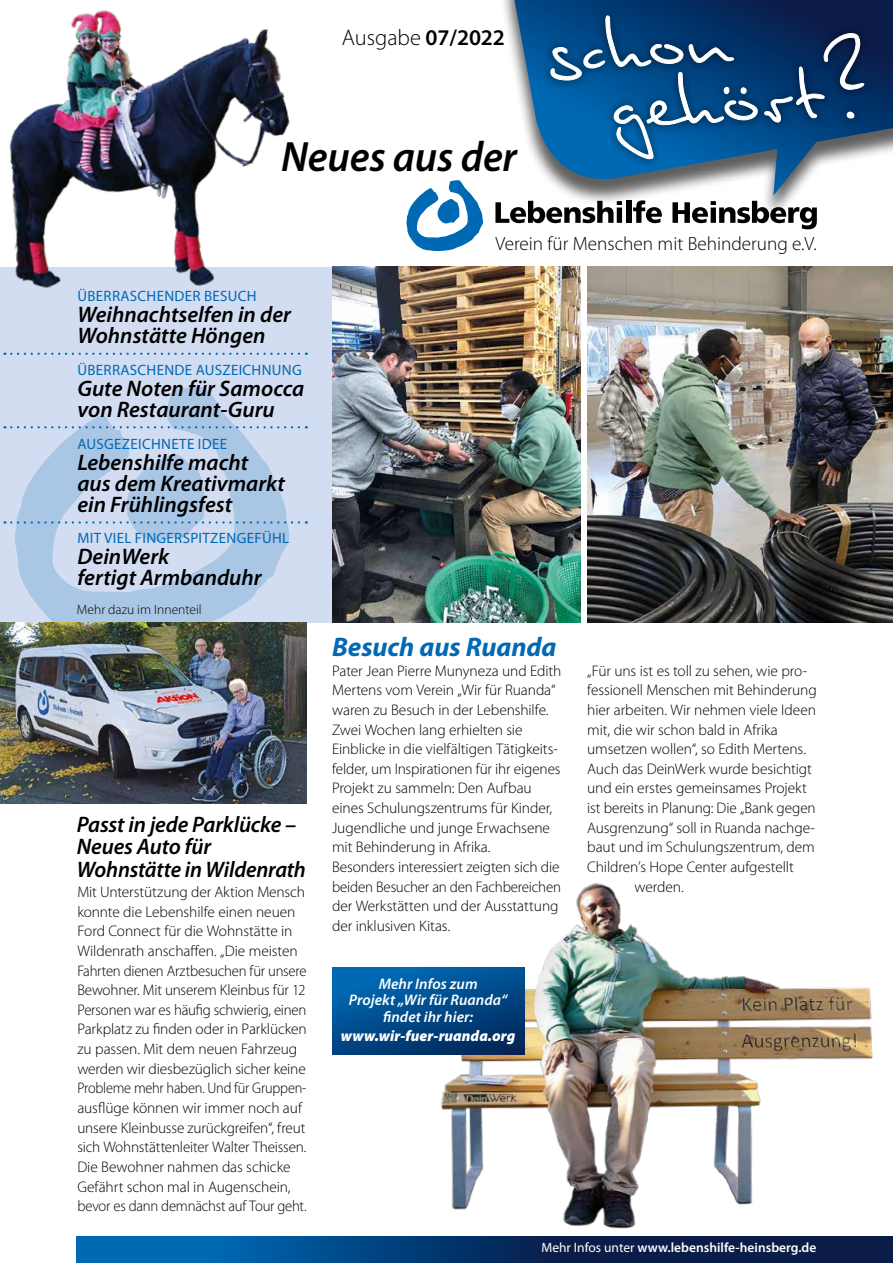
<style>
.page{position:relative;width:893px;height:1263px;background:#fff}
.page>*{position:absolute;margin:0;border:0;box-sizing:border-box;transform-origin:0 0}
.t1{font:italic 600 42.6px "Myriad Pro";letter-spacing:-.005em;color:#000}
.t2{font:italic 700 27px "Myriad Pro";color:#0069b4}
.t3{font:italic 600 22.5px/21px "Myriad Pro";color:#000}
.t4{font:300 22.5px "Myriad Pro";color:#000}
.t5{font:300 19.2px "Myriad Pro";color:#000}
.t6{font:300 15.3px/19.6px "Myriad Pro";letter-spacing:-.005em;color:#000}
.t7{font:italic 600 15.3px/16.5px "Myriad Pro";letter-spacing:.005em;color:#fff;text-align:center}
.t8{font:italic 900 15.3px "Myriad Pro";letter-spacing:.005em;color:#fff}
.t9{font:15px "Myriad Pro";letter-spacing:.02em;color:#0069b4}
.t10{font:600 13.5px "Myriad Pro";color:#fff}
.t11{font:300 13.5px "Myriad Pro";color:#000}
.s1{font-weight:600}
.s2{font-weight:400}
</style>
<div class="page">
<svg style="left:77px;top:1237px;width:816px;height:26px;background:#053b75"></svg>
<svg style="left:406px;top:180px;width:77px;height:71px"></svg>
<svg style="left:495px;top:202px;width:127px;height:21px"></svg>
<div style="left:626px;top:201px;width:5px;height:22px;background:#000"></div>
<svg style="left:636px;top:220px;width:25px;height:3px"></svg>
<svg style="left:672px;top:220px;width:145px;height:9px"></svg>
<div style="left:500px;top:0;width:393px;height:220px;background:#000;opacity:.63"></div>
<svg style="left:514px;top:0;width:379px;height:196px"></svg>
<div style="left:541px;top:7px;width:331px;height:161px;background:#000;opacity:.75"></div>
<svg style="left:550px;top:7px;width:314px;height:152px;background:#1d5588"></svg>
<div style="left:0;top:267px;width:332px;height:355px;background:#d3ddf2"></div>
<svg style="left:15px;top:387px;width:274px;height:235px"></svg>
<img style="left:427px;top:883px;width:459px;height:359px">
<svg style="left:11px;top:426px;width:296px;height:2px"></svg>
<svg style="left:11px;top:451px;width:296px;height:90px"></svg>
<svg style="left:11px;top:353px;width:296px;height:2px"></svg>
<img style="left:332px;top:267px;width:249px;height:355px">
<img style="left:587px;top:267px;width:306px;height:355px">
<img style="left:0;top:622px;width:307px;height:181px">
<svg style="left:332px;top:968px;width:192px;height:86px;background:#004a8a"></svg>
<img style="left:9px;top:10px;width:281px;height:279px">
<h3 class="t4" style="left:342px;top:25px;width:164px">Ausgabe <span class="s1">07/2022</span></h3>
<h1 class="t1" style="left:281px;top:134px;width:237px">Neues aus der</h1>
<p class="t9" style="left:78px;top:288px;width:181px">ÜBERRASCHENDER BESUCH</p>
<h3 class="t3" style="left:77px;top:305px;width:215px">Weihnachtselfen in der<br>Wohnstätte Höngen</h3>
<p class="t9" style="left:78px;top:362px;width:226px">ÜBERRASCHENDE AUSZEICHNUNG</p>
<h3 class="t3" style="left:77px;top:378px;width:228px">Gute Noten für Samocca von Restaurant-Guru</h3>
<p class="t9" style="left:78px;top:435px;width:151px">AUSGEZEICHNETE IDEE</p>
<h3 class="t3" style="left:77px;top:452px;width:209px">Lebenshilfe macht aus dem Kreativmarkt ein Frühlingsfest</h3>
<p class="t9" style="left:78px;top:530px;width:213px">MIT VIEL FINGERSPITZENGEFÜHL</p>
<h3 class="t3" style="left:77px;top:547px;width:186px">DeinWerk<br>fertigt Armbanduhr</h3>
<p class="t11" style="left:77px;top:602px;width:126px">Mehr dazu im Innenteil</p>
<h3 class="t3" style="left:77px;top:813px;width:230px;line-height:22.5px">Passt in jede Parklücke –<br>Neues Auto für<br>Wohnstätte in Wildenrath</h3>
<p class="t6" style="left:77px;top:882px;width:231px">Mit Unterstützung der Aktion Mensch konnte die Lebenshilfe einen neuen Ford Connect für die Wohnstätte in Wildenrath anschaffen. „Die meisten Fahrten dienen Arztbesuchen für unsere Bewohner. Mit unserem Kleinbus für 12<br>Personen war es häufig schwierig, einen Parkplatz zu finden oder in Parklücken zu passen. Mit dem neuen Fahrzeug werden wir diesbezüglich sicher keine Probleme mehr haben. Und für Gruppen&shy;ausflüge können wir immer noch auf unsere Kleinbusse zurückgreifen“, freut sich Wohnstättenleiter Walter Theissen.<br>Die Bewohner nahmen das schicke Gefährt schon mal in Augenschein, bevor es dann demnächst auf Tour geht.</p>
<p class="t5" style="left:495px;top:233px;width:323px">Verein für Menschen mit Behinderung e.V.</p>
<h2 class="t2" style="left:332px;top:631px;width:226px">Besuch aus Ruanda</h2>
<p class="t6" style="left:332px;top:661px;width:231px">Pater Jean Pierre Munyneza und Edith Mertens vom Verein „Wir für Ruanda“ waren zu Besuch in der Lebenshilfe.<br>Zwei Wochen lang erhielten sie Einblicke in die vielfältigen Tätigkeits&shy;felder, um Inspirationen für ihr eigenes Projekt zu sammeln: Den Aufbau eines Schulungszentrums für Kinder, Jugendliche und junge Erwachsene mit Behinderung in Afrika.<br>Besonders interessiert zeigten sich die beiden Besucher an den Fachbereichen der Werkstätten und der Ausstattung der inklusiven Kitas.</p>
<p class="t6" style="left:587px;top:661px;width:221px">„Für uns ist es toll zu sehen, wie pro-</p>
<p class="t6" style="left:587px;top:680px;width:231px">fessionell Menschen mit Behinderung</p>
<p class="t6" style="left:587px;top:700px;width:230px">hier arbeiten. Wir nehmen viele Ideen</p>
<p class="t6" style="left:587px;top:720px;width:192px">mit, die wir schon bald in Afrika</p>
<p class="t6" style="left:587px;top:739px;width:220px">umsetzen wollen“, so Edith Mertens.</p>
<p class="t6" style="left:587px;top:759px;width:226px">Auch das DeinWerk wurde besichtigt</p>
<p class="t6" style="left:587px;top:779px;width:221px">und ein erstes gemeinsames Projekt</p>
<p class="t6" style="left:587px;top:798px;width:230px">ist bereits in Planung: Die „Bank gegen</p>
<p class="t6" style="left:587px;top:818px;width:229px">Ausgrenzung“ soll in Ruanda nachge-</p>
<p class="t6" style="left:587px;top:838px;width:229px">baut und im Schulungszentrum, dem</p>
<p class="t6" style="left:587px;top:857px;width:208px">Children’s Hope Center aufgestellt</p>
<p class="t6" style="left:634px;top:877px;width:51px">werden.</p>
<p class="t7" style="left:349px;top:976px;width:160px">Mehr Infos zum<br>Projekt „Wir für Ruanda“ findet ihr hier:</p>
<p class="t8" style="left:341px;top:1028px;width:176px">www.wir-fuer-ruanda.org</p>
<p class="t10" style="left:541px;top:1239px;width:277px"><span class="s2">Mehr Infos unter</span> www.lebenshilfe-heinsberg.de</p>
</div>
